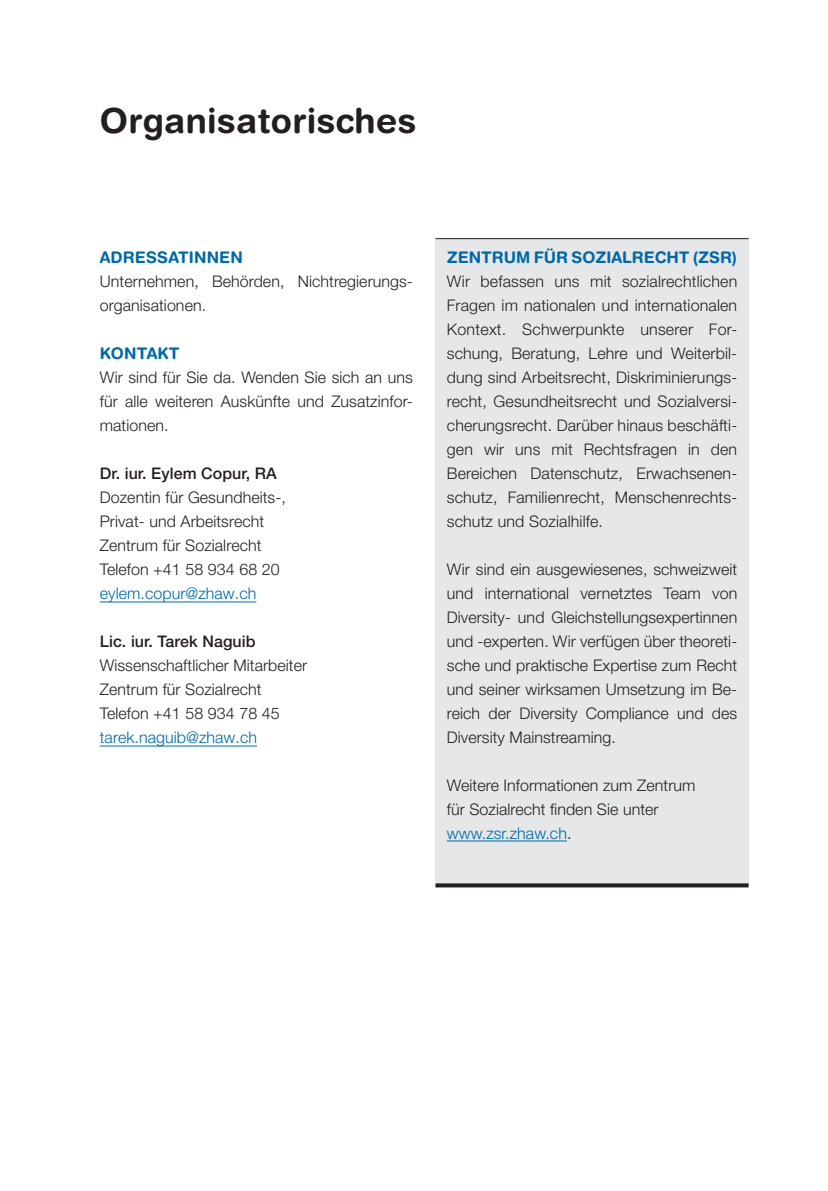
<style>
.page{position:relative;width:828px;height:1191px;background:#fff}
.page>*{position:absolute;margin:0;border:0;box-sizing:border-box;transform-origin:0 0}
.t1{font:700 34.6px "Helvetica Rounded LT Std";letter-spacing:.01em;color:#231f20}
.t2{font:300 16px/24px "Helvetica Neue LT Pro";letter-spacing:.005em;color:#231f20}
.t3{font:700 16px "Helvetica Rounded LT Std";color:#0068a9}
.t4{font:500 16px "Helvetica Neue LT Pro";letter-spacing:.005em;color:#231f20}
.t5{font:300 16px "Helvetica Neue LT Pro";letter-spacing:.005em;color:#0068a9}
.s1{color:#0068a9}
</style>
<div class="page">
<hr style="left:100px;top:745px;width:157px;height:1px;background:#0068a9">
<hr style="left:100px;top:601px;width:156px;height:1px;background:#0068a9">
<div style="left:435px;top:238px;width:313px;height:649px;background:#e6e7e9"></div>
<hr style="left:447px;top:840px;width:120px;height:1px;background:#0068a9">
<hr style="left:435px;top:238px;width:313px;height:1px;background:#231f20">
<svg style="left:435px;top:883px;width:313px;height:4px"></svg>
<h1 class="t1" style="left:100px;top:100px;width:318px">Organisatorisches</h1>
<p class="t3" style="left:100px;top:248px;width:145px">ADRESSATINNEN</p>
<p class="t2" style="left:100px;top:269px;width:314px">Unternehmen, Behörden, Nichtregierungs&shy;organisationen.</p>
<p class="t3" style="left:100px;top:344px;width:81px">KONTAKT</p>
<p class="t2" style="left:100px;top:365px;width:314px;text-align:justify">Wir sind für Sie da. Wenden Sie sich an uns für alle weiteren Auskünfte und Zusatzinfor&shy;mationen.</p>
<p class="t4" style="left:100px;top:464px;width:179px">Dr. iur. Eylem Copur, RA</p>
<p class="t2" style="left:100px;top:485px;width:187px">Dozentin für Gesundheits-,<br>Privat- und Arbeitsrecht<br>Zentrum für Sozialrecht<br>Telefon +41 58 934 68 20</p>
<p class="t5" style="left:100px;top:584px;width:158px">eylem.copur@zhaw.ch</p>
<p class="t4" style="left:100px;top:632px;width:157px">Lic. iur. Tarek Naguib</p>
<p class="t2" style="left:100px;top:653px;width:209px">Wissenschaftlicher Mitarbeiter<br>Zentrum für Sozialrecht<br>Telefon +41 58 934 78 45</p>
<p class="t5" style="left:100px;top:728px;width:159px">tarek.naguib@zhaw.ch</p>
<p class="t3" style="left:447px;top:248px;width:292px">ZENTRUM FÜR SOZIALRECHT (ZSR)</p>
<p class="t2" style="left:447px;top:269px;width:292px;text-align:justify">Wir befassen uns mit sozialrechtlichen Fragen im nationalen und internationalen Kontext. Schwerpunkte unserer For&shy;schung, Beratung, Lehre und Weiterbil&shy;dung sind Arbeitsrecht, Diskriminierungs&shy;recht, Gesundheitsrecht und Sozialversi&shy;cherungsrecht. Darüber hinaus beschäfti&shy;gen wir uns mit Rechtsfragen in den Bereichen Datenschutz, Erwachsenen&shy;schutz, Familienrecht, Menschenrechts&shy;schutz und Sozialhilfe.</p>
<p class="t2" style="left:447px;top:557px;width:292px;text-align:justify">Wir sind ein ausgewiesenes, schweizweit und international vernetztes Team von Diversity- und Gleichstellungsexpertinnen und -experten. Wir verfügen über theoreti&shy;sche und praktische Expertise zum Recht und seiner wirksamen Umsetzung im Be&shy;reich der Diversity Compliance und des Diversity Mainstreaming.</p>
<p class="t2" style="left:447px;top:773px;width:250px">Weitere Informationen zum Zentrum für Sozialrecht finden Sie unter <span class="s1">www.zsr.zhaw.ch</span>.</p>
</div>
